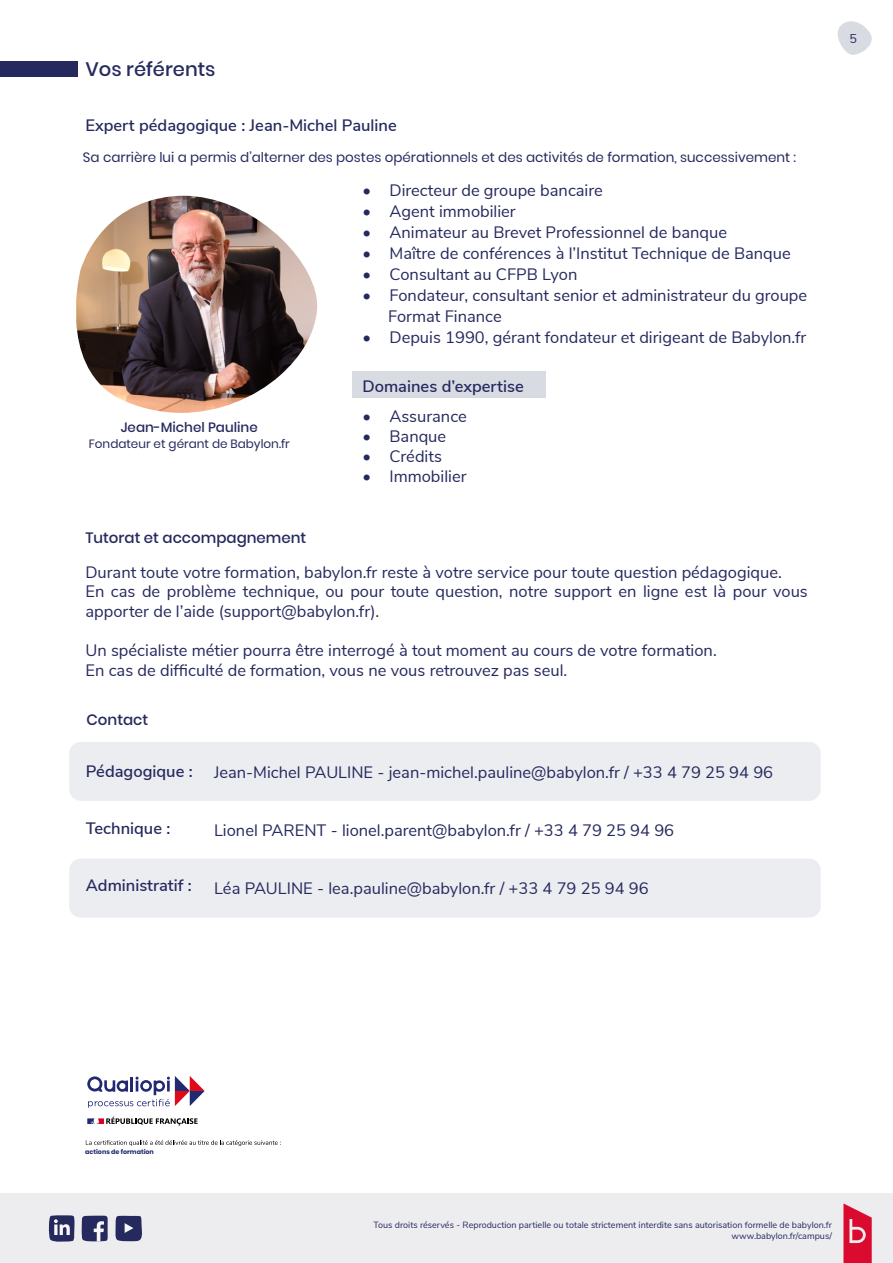
<style>
.page{position:relative;width:893px;height:1263px;background:#fff}
.page>*{position:absolute;margin:0;border:0;box-sizing:border-box;transform-origin:0 0}
.t1{font:500 19.5px "Poppins";color:#272b5e}
.t2{font:16.5px/19.8px "Nunito Sans";color:#26295e}
.t3{font:600 16.5px "Nunito Sans";color:#26295e}
.t4{font:500 15px "Poppins";color:#26295e}
.t5{font:13.5px "Poppins";color:#26295e}
.t6{font:500 13.5px "Poppins";color:#26295e}
.t7{font:12.6px "Nunito Sans";color:#26295e}
.t8{font:12px "Poppins";color:#26295e}
.t9{font:9px/10.8px "Nunito Sans";color:#26295e;text-align:right}
.t10{font:700 6.45px "Poppins";color:#212973}
</style>
<div class="page">
<div style="left:0;top:1193px;width:893px;height:70px;background:#ededf0"></div>
<svg style="left:843px;top:1203px;width:29px;height:60px"></svg>
<svg style="left:837px;top:21px;width:35px;height:34px"></svg>
<svg style="left:48px;top:1215px;width:27px;height:27px"></svg>
<svg style="left:81px;top:1215px;width:27px;height:27px"></svg>
<svg style="left:115px;top:1215px;width:27px;height:27px"></svg>
<div style="left:69px;top:742px;width:752px;height:59px;background:#ecedf1;border-radius:12px"></div>
<div style="left:69px;top:859px;width:752px;height:59px;background:#ecedf1;border-radius:12px"></div>
<div style="left:352px;top:372px;width:194px;height:26px;background:#d9dbe3"></div>
<div style="left:0;top:61px;width:77px;height:16px;background:#26295e"></div>
<img style="left:76px;top:196px;width:241px;height:217px">
<svg style="left:87px;top:1076px;width:118px;height:32px"></svg>
<svg style="left:87px;top:1117px;width:111px;height:8px"></svg>
<svg style="left:86px;top:1140px;width:195px;height:6px"></svg>
<p class="t1" style="left:85px;top:58px;width:132px">Vos référents</p>
<p class="t3" style="left:85px;top:113px;width:313px">Expert pédagogique : Jean-Michel Pauline</p>
<p class="t5" style="left:83px;top:149px;width:715px">Sa carrière lui a permis d’alterner des postes opérationnels et des activités de formation, successivement :</p>
<p class="t2" style="left:362px;top:179px;width:242px">• Directeur de groupe bancaire</p>
<p class="t2" style="left:362px;top:200px;width:155px">• Agent immobilier</p>
<p class="t2" style="left:362px;top:221px;width:366px">• Animateur au Brevet Professionnel de banque</p>
<p class="t2" style="left:362px;top:242px;width:430px">• Maître de conférences à l’Institut Technique de Banque</p>
<p class="t2" style="left:362px;top:263px;width:216px">• Consultant au CFPB Lyon</p>
<p class="t2" style="left:388px;top:284px;width:421px;line-height:21px;text-indent:-26px">• Fondateur, consultant senior et administrateur du groupe<br>Format Finance</p>
<p class="t2" style="left:362px;top:326px;width:445px">• Depuis 1990, gérant fondateur et dirigeant de Babylon.fr</p>
<p class="t6" style="left:121px;top:420px;width:138px">Jean-Michel Pauline</p>
<p class="t8" style="left:89px;top:437px;width:202px">Fondateur et gérant de Babylon.fr</p>
<p class="t4" style="left:85px;top:529px;width:222px">Tutorat et accompagnement</p>
<p class="t3" style="left:362px;top:374px;width:163px">Domaines d’expertise</p>
<p class="t2" style="left:362px;top:406px;width:106px">• Assurance</p>
<p class="t2" style="left:362px;top:425px;width:85px">• Banque</p>
<p class="t2" style="left:362px;top:445px;width:81px">• Crédits</p>
<p class="t2" style="left:362px;top:465px;width:106px">• Immobilier</p>
<p class="t2" style="left:85px;top:561px;width:724px">Durant toute votre formation, babylon.fr reste à votre service pour toute question pédagogique.<br>En cas de problème technique, ou pour toute question, notre support en ligne est là pour vous apporter de l’aide (support@babylon.fr).</p>
<p class="t2" style="left:85px;top:639px;width:633px">Un spécialiste métier pourra être interrogé à tout moment au cours de votre formation.<br>En cas de difficulté de formation, vous ne vous retrouvez pas seul.</p>
<p class="t4" style="left:86px;top:711px;width:63px">Contact</p>
<p class="t3" style="left:86px;top:759px;width:108px">Pédagogique :</p>
<p class="t2" style="left:214px;top:761px;width:561px">Jean-Michel PAULINE - jean-michel.pauline@babylon.fr / +33 4 79 25 94 96</p>
<p class="t3" style="left:86px;top:817px;width:86px">Technique :</p>
<p class="t2" style="left:214px;top:820px;width:462px">Lionel PARENT - lionel.parent@babylon.fr / +33 4 79 25 94 96</p>
<p class="t3" style="left:86px;top:873px;width:107px">Administratif :</p>
<p class="t2" style="left:214px;top:878px;width:436px">Léa PAULINE - lea.pauline@babylon.fr / +33 4 79 25 94 96</p>
<p class="t7" style="left:850px;top:29px;width:9px">5</p>
<p class="t10" style="left:85px;top:1148px;width:70px">actions de formation</p>
<p class="t9" style="left:374px;top:1219px;width:460px">Tous droits réservés - Reproduction partielle ou totale strictement interdite sans autorisation formelle de babylon.fr www.babylon.fr/campus/</p>
</div>
